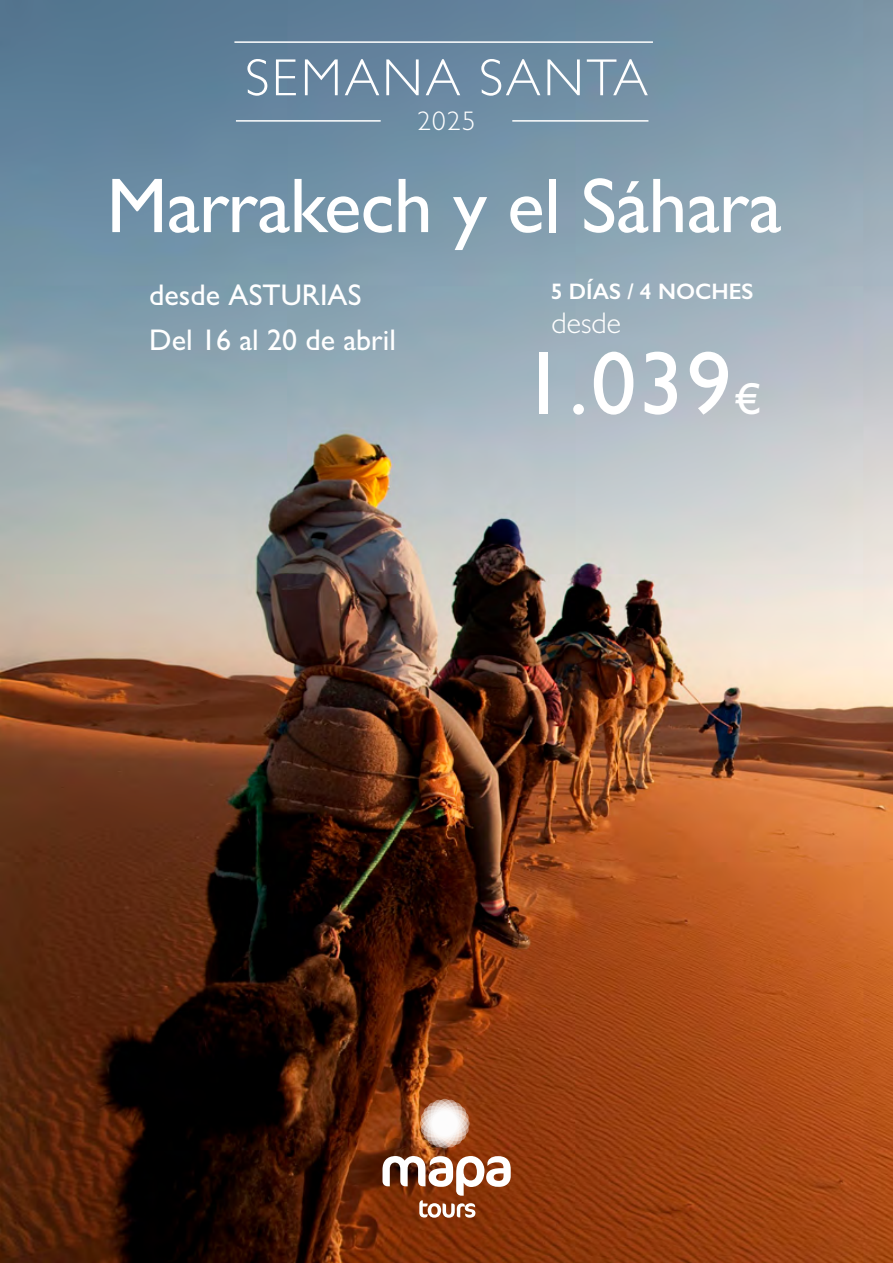
<style>
.page{position:relative;width:893px;height:1263px;background:#fff}
.page>*{position:absolute;margin:0;border:0;box-sizing:border-box;transform-origin:0 0}
.t1{font:500 90px "Gill Sans";color:#fff}
.t2{font:500 78px "Gill Sans";letter-spacing:-.01em;color:#fff}
.t3{font:300 52.5px "Gill Sans";letter-spacing:.05em;color:#fff}
.t4{font:500 30px/44.5px "Gill Sans";color:#fff}
.t5{font:300 30px "Gill Sans";color:#fff}
.t6{font:300 27px "Gill Sans";color:#fff}
.t7{font:600 22.5px "Gill Sans";color:#fff}
.s1{font-size:45px}
</style>
<div class="page">
<img style="left:0;top:0;width:893px;height:1263px">
<svg style="left:421px;top:1100px;width:48px;height:47px"></svg>
<svg style="left:382px;top:1156px;width:129px;height:62px"></svg>
<hr style="left:236px;top:120px;width:145px;height:2px;background:#fff">
<hr style="left:512px;top:120px;width:136px;height:2px;background:#fff">
<hr style="left:234px;top:41px;width:419px;height:2px;background:#fff">
<h3 class="t3" style="left:245px;top:46px;width:405px">SEMANA SANTA</h3>
<p class="t6" style="left:417px;top:104px;width:60px">2025</p>
<h2 class="t2" style="left:107px;top:159px;width:677px">Marrakech y el Sáhara</h2>
<p class="t4" style="left:149px;top:272px;width:248px">desde ASTURIAS<br>Del 16 al 20 de abril</p>
<h1 class="t1" style="left:521px;top:330px;width:242px">1.039<span class="s1">€</span></h1>
<p class="t7" style="left:551px;top:278px;width:204px">5 DÍAS / 4 NOCHES</p>
<p class="t5" style="left:552px;top:305px;width:71px">desde</p>
</div>
